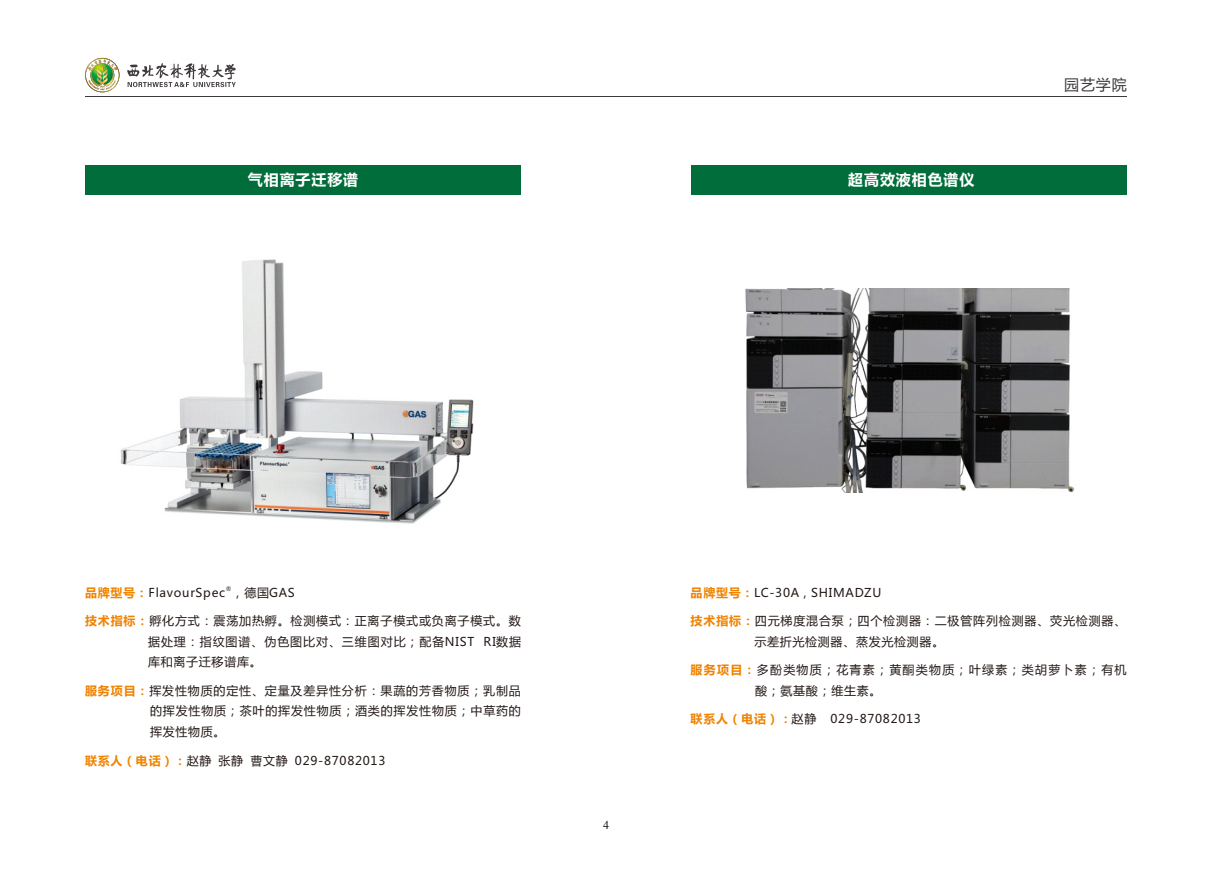
<style>
.page{position:relative;width:1212px;height:893px;background:#fff}
.page>*{position:absolute;margin:0;border:0;box-sizing:border-box;transform-origin:0 0}
.t1{font:700 15px "Microsoft Ya Hei";letter-spacing:.06em;color:#fff}
.t2{font:15px "Microsoft Ya Hei";color:#3e3a39}
.t3{font:12px/20.5px "Microsoft Ya Hei";letter-spacing:.07em;color:#231916;text-align:justify}
.t4{font:12px/20.5px "Microsoft Ya Hei";letter-spacing:.105em;color:#231916}
.t5{font:12px "Times New Roman";color:#231916}
.t6{font:6px "Microsoft Ya Hei";color:#231916}
.s1{font-weight:700;color:#f08300}
</style>
<div class="page">
<div style="left:85px;top:165px;width:436px;height:29px;background:#006d3b"></div>
<div style="left:691px;top:165px;width:435px;height:29px;background:#006d3b"></div>
<img style="left:120px;top:259px;width:354px;height:265px">
<img style="left:745px;top:289px;width:329px;height:204px">
<hr style="left:85px;top:96px;width:1041px;height:1px;background:#3e3a39">
<svg style="left:127px;top:63px;width:109px;height:24px"></svg>
<svg style="left:85px;top:58px;width:35px;height:34px"></svg>
<p class="t1" style="left:248px;top:173px;width:112px">气相离子迁移谱</p>
<p class="t1" style="left:848px;top:173px;width:128px">超高效液相色谱仪</p>
<p class="t2" style="left:1064px;top:78px;width:64px">园艺学院</p>
<p class="t6" style="left:226px;top:586px;width:7px">®</p>
<p class="t3" style="left:85px;top:583px;width:211px"><span class="s1">品牌型号：</span>FlavourSpec ，德国GAS</p>
<p class="t3" style="left:148px;top:611px;width:374px;text-indent:-63px"><span class="s1">技术指标：</span>孵化方式：震荡加热孵。检测模式：正离子模式或负离子模式。数据处理：指纹图谱、伪色图比对、三维图对比；配备NIST RI数据库和离子迁移谱库。</p>
<p class="t3" style="left:150px;top:681px;width:372px;text-indent:-65px"><span class="s1">服务项目：</span>挥发性物质的定性、定量及差异性分析：果蔬的芳香物质；乳制品的挥发性物质；茶叶的挥发性物质；酒类的挥发性物质；中草药的挥发性物质。</p>
<p class="t3" style="left:85px;top:751px;width:302px"><span class="s1">联系人（电话）：</span>赵静 张静 曹文静 029-87082013</p>
<p class="t5" style="left:603px;top:821px;width:7px">4</p>
<p class="t3" style="left:691px;top:583px;width:192px"><span class="s1">品牌型号：</span>LC-30A，SHIMADZU</p>
<p class="t3" style="left:754px;top:611px;width:374px;text-indent:-64px"><span class="s1">技术指标：</span>四元梯度混合泵；四个检测器：二极管阵列检测器、荧光检测器、示差折光检测器、蒸发光检测器。</p>
<p class="t4" style="left:755px;top:661px;width:373px;text-indent:-64px"><span class="s1">服务项目：</span>多酚类物质；花青素；黄酮类物质；叶绿素；类胡萝卜素；有机酸；氨基酸；维生素。</p>
<p class="t3" style="left:691px;top:710px;width:232px"><span class="s1">联系人（电话）：</span>赵静 029-87082013</p>
</div>
